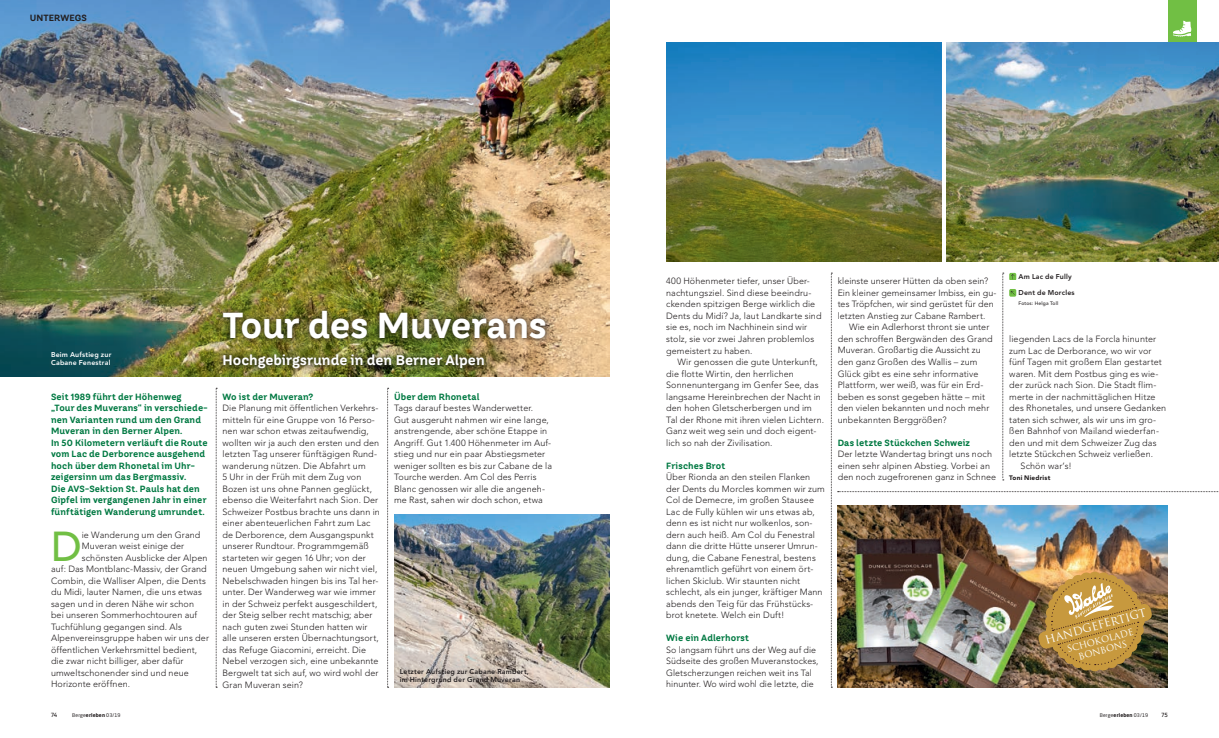
<style>
.page{position:relative;width:1219px;height:738px;background:#fff}
.page>*{position:absolute;margin:0;border:0;box-sizing:border-box;transform-origin:0 0}
.t1{font:500 41.5px "Avenir LT Std";color:#71bf44}
.t2{font:700 36px "TT Hazelnuts";letter-spacing:-.01em;color:#fff}
.t3{font:700 14px "TT Hazelnuts";color:#fff}
.t4{font:10.9px "Trajan Pro";color:#fff}
.t5{font:300 9px/11.5px "Avenir LT Std";letter-spacing:.01em;color:#231f20}
.t6{font:700 9px/11.5px "TT Hazelnuts";letter-spacing:.01em;color:#007942}
.t7{font:700 9px "TT Hazelnuts";color:#231f20}
.t8{font:8.9px/10px "Trajan Pro";color:#fff;text-align:center}
.t9{font:800 7px/8px "Avenir LT Std";letter-spacing:.025em;color:#231f20}
.t10{font:800 7px/8px "Avenir LT Std";letter-spacing:.025em;color:#fff}
.t11{font:900 6.5px "Avenir LT Std";letter-spacing:.025em;color:#231f20}
.t12{font:500 6px "TT Hazelnuts";color:#231f20}
.t13{font:5px "Neo Sans Std";letter-spacing:.02em;color:#231f20}
.t14{font:500 5px "Avenir LT Std";letter-spacing:.025em;color:#231f20}
.s1{font-weight:700}
</style>
<div class="page">
<svg style="left:831px;top:273px;width:1px;height:414px"></svg>
<svg style="left:216px;top:388px;width:1px;height:299px"></svg>
<svg style="left:387px;top:388px;width:2px;height:299px"></svg>
<img style="left:838px;top:505px;width:330px;height:182px">
<img style="left:1037px;top:571px;width:116px;height:99px">
<img style="left:0;top:0;width:609px;height:376px">
<svg style="left:838px;top:491px;width:381px;height:1px"></svg>
<div style="left:1168px;top:0;width:28px;height:43px;background:#71bf44"></div>
<svg style="left:1173px;top:21px;width:19px;height:16px"></svg>
<div style="left:217px;top:304px;width:334px;height:70px;background:#231f20;opacity:.75"></div>
<img style="left:947px;top:43px;width:272px;height:218px">
<img style="left:394px;top:514px;width:215px;height:173px">
<svg style="left:1003px;top:273px;width:13px;height:207px"></svg>
<img style="left:666px;top:43px;width:275px;height:218px">
<p class="t7" style="left:30px;top:12px;width:14px">Unterwegs</p>
<p class="t10" style="left:51px;top:350px;width:62px">Beim Aufstieg zur<br>Cabane Fenestral</p>
<p class="t6" style="left:51px;top:390px;width:158px">Seit 1989 führt der Höhenweg<br>„Tour des Muverans“ in verschiede&shy;nen Varianten rund um den Grand<br>Muveran in den Berner Alpen.<br>In 50 Kilometern verläuft die Route vom Lac de Derborence ausgehend hoch über dem Rhonetal im Uhr&shy;zeigersinn um das Bergmassiv.<br>Die AVS-Sektion St. Pauls hat den<br>Gipfel im vergangenen Jahr in einer fünftätigen Wanderung umrundet.</p>
<h1 class="t1" style="left:51px;top:522px;width:32px">D</h1>
<p class="t5" style="left:82px;top:528px;width:120px">ie Wanderung um den Grand</p>
<p class="t5" style="left:82px;top:540px;width:104px">Muveran weist einige der</p>
<p class="t5" style="left:82px;top:551px;width:127px">schönsten Ausblicke der Alpen</p>
<p class="t5" style="left:51px;top:563px;width:157px">auf: Das Montblanc-Massiv, der Grand</p>
<p class="t5" style="left:51px;top:574px;width:156px">Combin, die Walliser Alpen, die Dents</p>
<p class="t5" style="left:51px;top:586px;width:152px">du Midi, lauter Namen, die uns etwas</p>
<p class="t5" style="left:51px;top:597px;width:145px">sagen und in deren Nähe wir schon</p>
<p class="t5" style="left:51px;top:609px;width:148px">bei unseren Sommerhochtouren auf</p>
<p class="t5" style="left:51px;top:620px;width:132px">Tuchfühlung gegangen sind. Als</p>
<p class="t5" style="left:51px;top:632px;width:159px">Alpenvereinsgruppe haben wir uns der</p>
<p class="t5" style="left:51px;top:643px;width:148px">öffentlichen Verkehrsmittel bedient,</p>
<p class="t5" style="left:51px;top:655px;width:134px">die zwar nicht billiger, aber dafür</p>
<p class="t5" style="left:51px;top:666px;width:139px">umweltschonender sind und neue</p>
<p class="t5" style="left:51px;top:678px;width:81px">Horizonte eröffnen.</p>
<h2 class="t2" style="left:223px;top:301px;width:326px">Tour des Muverans</h2>
<h3 class="t3" style="left:223px;top:350px;width:264px">Hochgebirgsrunde in den Berner Alpen</h3>
<p class="t6" style="left:223px;top:390px;width:92px">Wo ist der Muveran?</p>
<p class="t5" style="left:223px;top:402px;width:159px">Die Planung mit öffentlichen Verkehrs&shy;mitteln für eine Gruppe von 16 Perso&shy;nen war schon etwas zeitaufwendig, wollten wir ja auch den ersten und den letzten Tag unserer fünftägigen Rund&shy;wanderung nützen. Die Abfahrt um<br>5 Uhr in der Früh mit dem Zug von Bozen ist uns ohne Pannen geglückt, ebenso die Weiterfahrt nach Sion. Der Schweizer Postbus brachte uns dann in einer abenteuerlichen Fahrt zum Lac de Derborence, dem Ausgangspunkt unserer Rundtour. Programmgemäß starteten wir gegen 16 Uhr; von der neuen Umgebung sahen wir nicht viel, Nebelschwaden hingen bis ins Tal her&shy;unter. Der Wanderweg war wie immer in der Schweiz perfekt ausgeschildert, der Steig selber recht matschig; aber nach guten zwei Stunden hatten wir alle unseren ersten Übernachtungsort, das Refuge Giacomini, erreicht. Die Nebel verzogen sich, eine unbekannte Bergwelt tat sich auf, wo wird wohl der Gran Muveran sein?</p>
<p class="t6" style="left:394px;top:390px;width:87px">Über dem Rhonetal</p>
<p class="t5" style="left:394px;top:402px;width:160px">Tags darauf bestes Wanderwetter.<br>Gut ausgeruht nahmen wir eine lange, anstrengende, aber schöne Etappe in Angriff. Gut 1.400 Höhenmeter im Auf&shy;stieg und nur ein paar Abstiegsmeter weniger sollten es bis zur Cabane de la Tourche werden. Am Col des Perris Blanc genossen wir alle die angeneh&shy;me Rast, sahen wir doch schon, etwa</p>
<p class="t9" style="left:400px;top:666px;width:131px">Letzter Aufstieg zur Cabane Rambert, im Hintergrund der Grand Muveran</p>
<p class="t5" style="left:666px;top:275px;width:157px">400 Höhenmeter tiefer, unser Über&shy;nachtungsziel. Sind diese beeindru&shy;ckenden spitzigen Berge wirklich die Dents du Midí? Ja, laut Landkarte sind sie es, noch im Nachhinein sind wir stolz, sie vor zwei Jahren problemlos gemeistert zu haben.</p>
<p class="t5" style="left:666px;top:356px;width:159px;text-indent:11px">Wir genossen die gute Unterkunft, die flotte Wirtin, den herrlichen Sonnenuntergang im Genfer See, das langsame Hereinbrechen der Nacht in den hohen Gletscherbergen und im Tal der Rhone mit ihren vielen Lichtern.<br>Ganz weit weg sein und doch eigent&shy;lich so nah der Zivilisation.</p>
<p class="t6" style="left:666px;top:459px;width:61px">Frisches Brot</p>
<p class="t5" style="left:666px;top:471px;width:160px">Über Rionda an den steilen Flanken der Dents du Morcles kommen wir zum Col de Demecre, im großen Stausee Lac de Fully kühlen wir uns etwas ab, denn es ist nicht nur wolkenlos, son&shy;dern auch heiß. Am Col du Fenestral dann die dritte Hütte unserer Umrun&shy;dung, die Cabane Fenestral, bestens ehrenamtlich geführt von einem ört&shy;lichen Skiclub. Wir staunten nicht schlecht, als ein junger, kräftiger Mann abends den Teig für das Frühstücks&shy;brot knetete. Welch ein Duft!</p>
<p class="t6" style="left:666px;top:632px;width:84px">Wie ein Adlerhorst</p>
<p class="t5" style="left:666px;top:643px;width:154px">So langsam führt uns der Weg auf die Südseite des großen Muveranstockes, Gletscherzungen reichen weit ins Tal hinunter. Wo wird wohl die letzte, die</p>
<p class="t5" style="left:838px;top:275px;width:160px">kleinste unserer Hütten da oben sein?<br>Ein kleiner gemeinsamer Imbiss, ein gu&shy;tes Tröpfchen, wir sind gerüstet für den letzten Anstieg zur Cabane Rambert.</p>
<p class="t5" style="left:838px;top:321px;width:157px;text-indent:11px">Wie ein Adlerhorst thront sie unter den schroffen Bergwänden des Grand Muveran. Großartig die Aussicht zu den ganz Großen des Wallis – zum Glück gibt es eine sehr informative Plattform, wer weiß, was für ein Erd&shy;beben es sonst gegeben hätte – mit den vielen bekannten und noch mehr unbekannten Berggrößen?</p>
<p class="t6" style="left:838px;top:436px;width:134px">Das letzte Stückchen Schweiz</p>
<p class="t5" style="left:838px;top:448px;width:160px">Der letzte Wandertag bringt uns noch einen sehr alpinen Abstieg. Vorbei an den noch zugefrorenen ganz in Schnee</p>
<p class="t9" style="left:1018px;top:272px;width:55px">Am Lac de Fully</p>
<p class="t9" style="left:1018px;top:288px;width:58px">Dent de Morcles</p>
<p class="t14" style="left:1018px;top:300px;width:41px">Fotos: Helga Toll</p>
<p class="t5" style="left:1009px;top:333px;width:149px">liegenden Lacs de la Forcla hinunter</p>
<p class="t5" style="left:1009px;top:344px;width:144px">zum Lac de Derborance, wo wir vor</p>
<p class="t5" style="left:1009px;top:356px;width:154px">fünf Tagen mit großem Elan gestartet</p>
<p class="t5" style="left:1009px;top:367px;width:151px">waren. Mit dem Postbus ging es wie-</p>
<p class="t5" style="left:1009px;top:379px;width:149px">der zurück nach Sion. Die Stadt flim-</p>
<p class="t5" style="left:1009px;top:390px;width:148px">merte in der nachmittäglichen Hitze</p>
<p class="t5" style="left:1009px;top:402px;width:158px">des Rhonetales, und unsere Gedanken</p>
<p class="t5" style="left:1009px;top:413px;width:148px">taten sich schwer, als wir uns im gro-</p>
<p class="t5" style="left:1009px;top:425px;width:151px">ßen Bahnhof von Mailand wiederfan-</p>
<p class="t5" style="left:1009px;top:436px;width:149px">den und mit dem Schweizer Zug das</p>
<p class="t5" style="left:1009px;top:448px;width:145px">letzte Stückchen Schweiz verließen.</p>
<p class="t5" style="left:1020px;top:459px;width:53px">Schön war’s!</p>
<p class="t11" style="left:1009px;top:473px;width:43px">Toni Niedrist</p>
<p class="t4" style="left:1044px;top:633px;width:106px;rotate:-16deg">HANDGEFERTIGT</p>
<p class="t8" style="left:1066px;top:643px;width:70px;rotate:-15deg">SCHOKOLADE<br>BONBONS</p>
<p class="t12" style="left:51px;top:710px;width:8px">74</p>
<p class="t13" style="left:72px;top:711px;width:50px">Berge<span class="s1">erleben</span> 03/19</p>
<p class="t13" style="left:1100px;top:711px;width:50px">Berge<span class="s1">erleben</span> 03/19</p>
<p class="t12" style="left:1162px;top:710px;width:8px">75</p>
</div>
